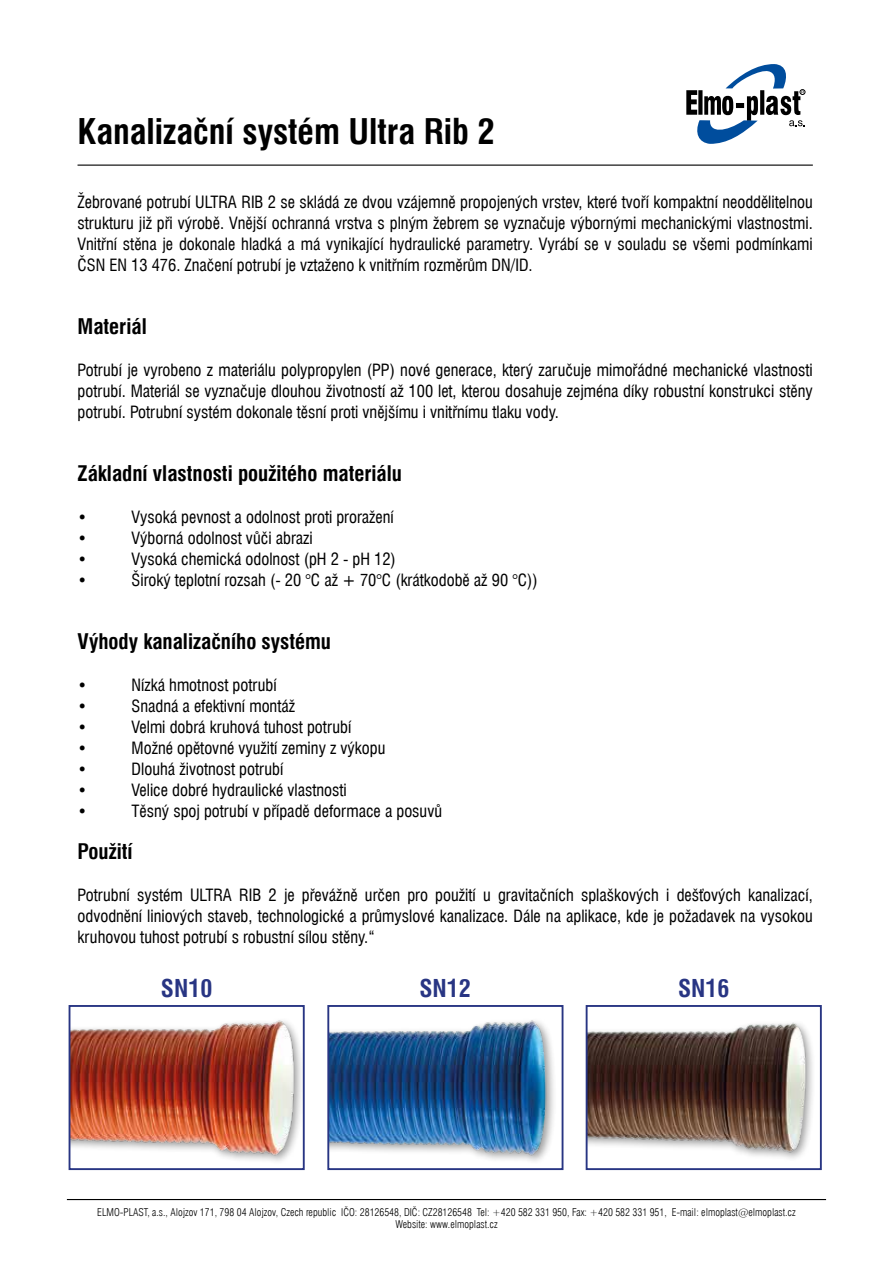
<style>
.page{position:relative;width:893px;height:1263px;background:#fff}
.page>*{position:absolute;margin:0;border:0;box-sizing:border-box;transform-origin:0 0}
.t1{font:700 condensed 34.5px "Swiss 721 AT";color:#000}
.t2{font:700 condensed 24px "Swiss 721 AT";color:#283583}
.t3{font:700 condensed 21px "Swiss 721 AT";color:#000}
.t4{font:condensed 16.5px/21px "Swiss 721 AT";color:#000;text-align:justify}
.t5{font:300 condensed 10.5px/12.6px "Swiss 721 AT";color:#000;text-align:center}
</style>
<div class="page">
<img style="left:330px;top:1020px;width:224px;height:141px">
<div style="left:327px;top:1005px;width:236px;height:165px;border:2px solid #283583"></div>
<img style="left:589px;top:1022px;width:224px;height:137px">
<div style="left:586px;top:1005px;width:236px;height:165px;border:2px solid #283583"></div>
<svg style="left:686px;top:64px;width:119px;height:80px"></svg>
<hr style="left:78px;top:165px;width:735px;height:1px;background:#000">
<hr style="left:67px;top:1199px;width:759px;height:1px;background:#000">
<div style="left:70px;top:1017px;width:234px;height:148px;background:#000;opacity:.39"></div>
<img style="left:72px;top:1017px;width:227px;height:144px">
<div style="left:69px;top:1005px;width:236px;height:165px;border:2px solid #283583"></div>
<h1 class="t1" style="left:78px;top:110px;width:419px">Kanalizační systém Ultra Rib 2</h1>
<p class="t4" style="left:78px;top:191px;width:737px">Žebrované potrubí ULTRA RIB 2 se skládá ze dvou vzájemně propojených vrstev, které tvoří kompaktní neoddělitelnou strukturu již při výrobě. Vnější ochranná vrstva s plným žebrem se vyznačuje výbornými mechanickými vlastnostmi.<br>Vnitřní stěna je dokonale hladká a má vynikající hydraulické parametry. Vyrábí se v souladu se všemi podmínkami ČSN EN 13 476. Značení potrubí je vztaženo k vnitřním rozměrům DN/ID.</p>
<p class="t3" style="left:78px;top:314px;width:71px">Materiál</p>
<p class="t4" style="left:78px;top:359px;width:737px">Potrubí je vyrobeno z materiálu polypropylen (PP) nové generace, který zaručuje mimořádné mechanické vlastnosti potrubí. Materiál se vyznačuje dlouhou životností až 100 let, kterou dosahuje zejména díky robustní konstrukci stěny potrubí. Potrubní systém dokonale těsní proti vnějšímu i vnitřnímu tlaku vody.</p>
<p class="t3" style="left:78px;top:461px;width:326px">Základní vlastnosti použitého materiálu</p>
<p class="t4" style="left:78px;top:506px;width:11px">•</p>
<p class="t4" style="left:132px;top:506px;width:264px">Vysoká pevnost a odolnost proti proražení</p>
<p class="t4" style="left:78px;top:527px;width:11px">•</p>
<p class="t4" style="left:132px;top:527px;width:183px">Výborná odolnost vůči abrazi</p>
<p class="t4" style="left:78px;top:548px;width:11px">•</p>
<p class="t4" style="left:132px;top:548px;width:266px">Vysoká chemická odolnost (pH 2 - pH 12)</p>
<p class="t4" style="left:78px;top:569px;width:11px">•</p>
<p class="t4" style="left:132px;top:569px;width:408px">Široký teplotní rozsah (- 20 °C až + 70°C (krátkodobě až 90 °C))</p>
<p class="t3" style="left:78px;top:629px;width:255px">Výhody kanalizačního systému</p>
<p class="t4" style="left:78px;top:674px;width:11px">•</p>
<p class="t4" style="left:132px;top:674px;width:147px">Nízká hmotnost potrubí</p>
<p class="t4" style="left:78px;top:695px;width:11px">•</p>
<p class="t4" style="left:132px;top:695px;width:165px">Snadná a efektivní montáž</p>
<p class="t4" style="left:78px;top:716px;width:11px">•</p>
<p class="t4" style="left:132px;top:716px;width:221px">Velmi dobrá kruhová tuhost potrubí</p>
<p class="t4" style="left:78px;top:737px;width:11px">•</p>
<p class="t4" style="left:132px;top:737px;width:256px">Možné opětovné využití zeminy z výkopu</p>
<p class="t4" style="left:78px;top:758px;width:11px">•</p>
<p class="t4" style="left:132px;top:758px;width:153px">Dlouhá životnost potrubí</p>
<p class="t4" style="left:78px;top:779px;width:11px">•</p>
<p class="t4" style="left:132px;top:779px;width:217px">Velice dobré hydraulické vlastnosti</p>
<p class="t4" style="left:78px;top:800px;width:11px">•</p>
<p class="t4" style="left:132px;top:800px;width:312px">Těsný spoj potrubí v případě deformace a posuvů</p>
<p class="t3" style="left:78px;top:839px;width:57px">Použití</p>
<p class="t4" style="left:78px;top:884px;width:737px">Potrubní systém ULTRA RIB 2 je převážně určen pro použití u gravitačních splaškových i dešťových kanalizací, odvodnění liniových staveb, technologické a průmyslové kanalizace. Dále na aplikace, kde je požadavek na vysokou kruhovou tuhost potrubí s robustní sílou stěny.“</p>
<h2 class="t2" style="left:161px;top:974px;width:53px">SN10</h2>
<h2 class="t2" style="left:419px;top:974px;width:53px">SN12</h2>
<h2 class="t2" style="left:678px;top:974px;width:53px">SN16</h2>
<p class="t5" style="left:97px;top:1205px;width:700px">ELMO-PLAST, a.s., Alojzov 171, 798 04 Alojzov, Czech republic IČO: 28126548, DIČ: CZ28126548 Tel: +420 582 331 950, Fax: +420 582 331 951, E-mail: elmoplast@elmoplast.cz<br>Website: www.elmoplast.cz</p>
</div>
